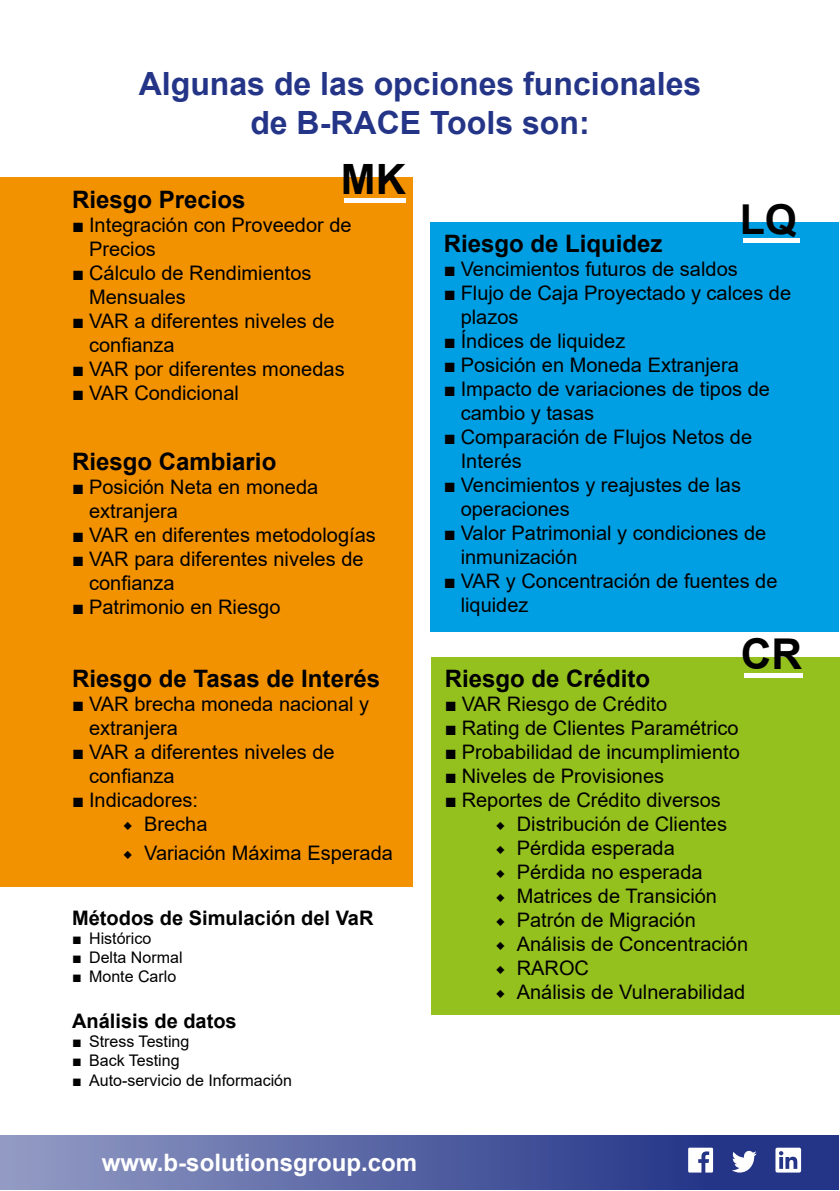
<style>
.page{position:relative;width:840px;height:1191px;background:#fff}
.page>*{position:absolute;margin:0;border:0;box-sizing:border-box;transform-origin:0 0}
.t1{font:700 42.4px "Arial";color:#000}
.t2{font:700 41.8px "Arial";color:#000}
.t3{font:700 41.2px "Arial";color:#000}
.t4{font:700 32px/38.4px "Arial";color:#243588;text-align:center}
.t5{font:700 24px "Arial";color:#000}
.t6{font:700 24px "Arial";color:#fff}
.t7{font:20px/24px "Arial";color:#000}
.t8{font:700 20px "Arial";color:#000}
.t9{font:16px "Arial";color:#000}
.s1{font-family:"Minion Pro"}
</style>
<div class="page">
<div style="left:431px;top:657px;width:408px;height:358px;background:#95c11f"></div>
<div style="left:430px;top:222px;width:408px;height:409px;background:#009fe3"></div>
<div style="left:0;top:177px;width:412px;height:710px;background:#f39200"></div>
<div style="left:0;top:1135px;width:838px;height:55px;background:linear-gradient(to right,#919ac3,#172981)"></div>
<svg style="left:731px;top:1150px;width:25px;height:22px"></svg>
<svg style="left:775px;top:1147px;width:25px;height:25px"></svg>
<svg style="left:687px;top:1147px;width:25px;height:25px"></svg>
<div style="left:344px;top:198px;width:61px;height:5px;background:#fff"></div>
<hr style="left:742px;top:238px;width:57px;height:4px;background:#fff">
<hr style="left:743px;top:673px;width:58px;height:4px;background:#fff">
<h3 class="t4" style="left:139px;top:65px;width:563px">Algunas de las opciones funcionales de B-RACE Tools son:</h3>
<h2 class="t2" style="left:341px;top:150px;width:66px">MK</h2>
<p class="t5" style="left:72px;top:182px;width:175px">Riesgo Precios</p>
<p class="t7" style="left:89px;top:213px;width:264px;text-indent:-17px">■ Integración con Proveedor de<br>Precios</p>
<p class="t7" style="left:89px;top:261px;width:224px;text-indent:-17px">■ Cálculo de Rendimientos<br>Mensuales</p>
<p class="t7" style="left:89px;top:309px;width:247px;text-indent:-17px">■ VAR a diferentes niveles de confianza</p>
<p class="t7" style="left:72px;top:357px;width:274px">■ VAR por diferentes monedas</p>
<p class="t7" style="left:72px;top:381px;width:168px">■ VAR Condicional</p>
<p class="t5" style="left:72px;top:445px;width:206px">Riesgo Cambiario</p>
<p class="t7" style="left:89px;top:475px;width:230px;text-indent:-17px">■ Posición Neta en moneda extranjera</p>
<p class="t7" style="left:72px;top:523px;width:305px">■ VAR en diferentes metodologías</p>
<p class="t7" style="left:89px;top:547px;width:276px;text-indent:-17px">■ VAR para diferentes niveles de confianza</p>
<p class="t7" style="left:72px;top:595px;width:210px">■ Patrimonio en Riesgo</p>
<p class="t5" style="left:72px;top:661px;width:309px">Riesgo de Tasas de Interés</p>
<p class="t7" style="left:89px;top:691px;width:281px;text-indent:-17px">■ VAR brecha moneda nacional y extranjera</p>
<p class="t7" style="left:89px;top:739px;width:247px;text-indent:-17px">■ VAR a diferentes niveles de confianza</p>
<p class="t7" style="left:72px;top:787px;width:127px">■ Indicadores:</p>
<p class="t7" style="left:123px;top:811px;width:86px"><span class="s1">◆</span> Brecha</p>
<p class="t7" style="left:123px;top:840px;width:271px"><span class="s1">◆</span> Variación Máxima Esperada</p>
<p class="t8" style="left:72px;top:903px;width:303px">Métodos de Simulación del VaR</p>
<p class="t9" style="left:72px;top:927px;width:81px">■ Histórico</p>
<p class="t9" style="left:72px;top:946px;width:112px">■ Delta Normal</p>
<p class="t9" style="left:72px;top:965px;width:106px">■ Monte Carlo</p>
<p class="t8" style="left:72px;top:1007px;width:166px">Análisis de datos</p>
<p class="t9" style="left:72px;top:1030px;width:119px">■ Stress Testing</p>
<p class="t9" style="left:72px;top:1049px;width:109px">■ Back Testing</p>
<p class="t9" style="left:72px;top:1069px;width:221px">■ Auto-servicio de Información</p>
<p class="t6" style="left:102px;top:1145px;width:317px">www.b-solutionsgroup.com</p>
<h3 class="t3" style="left:739px;top:190px;width:59px">LQ</h3>
<p class="t5" style="left:443px;top:227px;width:220px">Riesgo de Liquidez</p>
<p class="t7" style="left:443px;top:257px;width:295px">■ Vencimientos futuros de saldos</p>
<p class="t7" style="left:460px;top:281px;width:332px;text-indent:-17px">■ Flujo de Caja Proyectado y calces de plazos</p>
<p class="t7" style="left:443px;top:329px;width:183px">■ Índices de liquidez</p>
<p class="t7" style="left:443px;top:353px;width:296px">■ Posición en Moneda Extranjera</p>
<p class="t7" style="left:460px;top:377px;width:311px;text-indent:-17px">■ Impacto de variaciones de tipos de cambio y tasas</p>
<p class="t7" style="left:460px;top:425px;width:293px;text-indent:-17px">■ Comparación de Flujos Netos de<br>Interés</p>
<p class="t7" style="left:460px;top:473px;width:282px;text-indent:-17px">■ Vencimientos y reajustes de las operaciones</p>
<p class="t7" style="left:460px;top:521px;width:307px;text-indent:-17px">■ Valor Patrimonial y condiciones de inmunización</p>
<p class="t7" style="left:460px;top:569px;width:318px;text-indent:-17px">■ VAR y Concentración de fuentes de liquidez</p>
<h1 class="t1" style="left:740px;top:624px;width:63px">CR</h1>
<p class="t5" style="left:444px;top:661px;width:207px">Riesgo de Crédito</p>
<p class="t7" style="left:444px;top:691px;width:224px">■ VAR Riesgo de Crédito</p>
<p class="t7" style="left:444px;top:715px;width:295px">■ Rating de Clientes Paramétrico</p>
<p class="t7" style="left:444px;top:739px;width:296px">■ Probabilidad de incumplimiento</p>
<p class="t7" style="left:444px;top:763px;width:221px">■ Niveles de Provisiones</p>
<p class="t7" style="left:444px;top:787px;width:277px">■ Reportes de Crédito diversos</p>
<p class="t7" style="left:495px;top:811px;width:233px"><span class="s1">◆</span> Distribución de Clientes</p>
<p class="t7" style="left:495px;top:835px;width:180px"><span class="s1">◆</span> Pérdida esperada</p>
<p class="t7" style="left:495px;top:859px;width:208px"><span class="s1">◆</span> Pérdida no esperada</p>
<p class="t7" style="left:495px;top:883px;width:223px"><span class="s1">◆</span> Matrices de Transición</p>
<p class="t7" style="left:495px;top:907px;width:201px"><span class="s1">◆</span> Patrón de Migración</p>
<p class="t7" style="left:495px;top:931px;width:254px"><span class="s1">◆</span> Análisis de Concentración</p>
<p class="t7" style="left:495px;top:955px;width:95px"><span class="s1">◆</span> RAROC</p>
<p class="t7" style="left:495px;top:979px;width:251px"><span class="s1">◆</span> Análisis de Vulnerabilidad</p>
</div>
